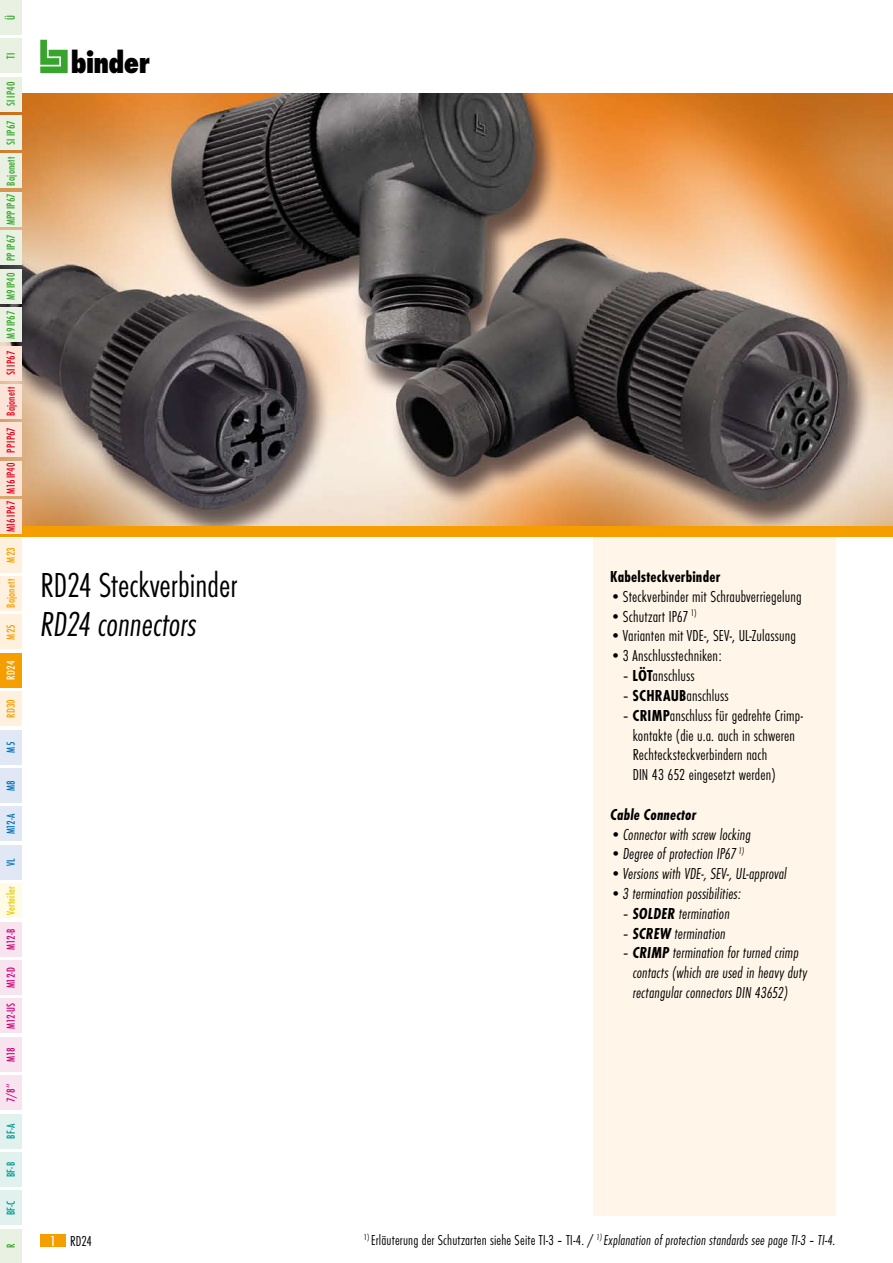
<style>
.page{position:relative;width:893px;height:1263px;background:#fff}
.page>*{position:absolute;margin:0;border:0;box-sizing:border-box;transform-origin:0 0}
.t1{font:300 condensed 36px "Futura T";color:#000}
.t2{font:italic 300 condensed 36px "Futura T";color:#000}
.t3{font:800 condensed 32.1px "Futura T";letter-spacing:-.02em;color:#000}
.t4{font:300 condensed 16.5px/19.8px "Futura T";letter-spacing:.005em;color:#000}
.t5{font:italic 300 condensed 16.5px/19.8px "Futura T";letter-spacing:.005em;color:#000;text-align:center}
.t6{font:700 condensed 16.5px "Futura T";letter-spacing:.01em;color:#000}
.t7{font:italic 700 condensed 16.5px "Futura T";letter-spacing:.01em;color:#000}
.t8{font:italic 300 condensed 15px "Futura T";letter-spacing:.01em;color:#000}
.t9{font:300 condensed 15px "Futura T";color:#000}
.t10{font:500 condensed 12px "Futura T";letter-spacing:.015em;color:#37a42c}
.t11{font:500 condensed 12px "Futura T";letter-spacing:.01em;color:#e2001a}
.t12{font:500 condensed 12px "Futura T";letter-spacing:-.025em;color:#cd007b}
.t13{font:500 condensed 12px "Futura T";letter-spacing:.01em;color:#f49e00}
.t14{font:500 condensed 12px "Futura T";letter-spacing:.015em;color:#e6cb00}
.t15{font:500 condensed 12px "Futura T";color:#00978f}
.t16{font:500 condensed 12px "Futura T";letter-spacing:.015em;color:#0070b8}
.t17{font:500 condensed 12px "Futura T";color:#fff}
.s1{color:#f49e00}
.s2{color:#cd007b}
.s3{font-weight:500;color:#fff}
.s4{font-weight:700}
.s5{font-style:normal}
</style>
<div class="page">
<svg style="left:40px;top:40px;width:28px;height:33px"></svg>
<div style="left:40px;top:1234px;width:26px;height:13px;background:#f49e00"></div>
<div style="left:593px;top:527px;width:243px;height:689px;background:#fff6e9"></div>
<img style="left:0;top:94px;width:893px;height:433px">
<div style="left:0;top:527px;width:893px;height:10px;background:#f49e00"></div>
<div style="left:0;top:39px;width:21px;height:34px;background:#e9f2e2"></div>
<div style="left:0;top:0;width:21px;height:34px;background:#e9f2e2"></div>
<div style="left:0;top:77px;width:21px;height:34px;background:#e9f2e2"></div>
<div style="left:0;top:116px;width:21px;height:34px;background:#e9f2e2"></div>
<div style="left:0;top:154px;width:21px;height:34px;background:#e9f2e2"></div>
<div style="left:0;top:192px;width:21px;height:34px;background:#e9f2e2"></div>
<div style="left:0;top:231px;width:21px;height:34px;background:#e9f2e2"></div>
<div style="left:0;top:269px;width:21px;height:34px;background:#e9f2e2"></div>
<div style="left:0;top:308px;width:21px;height:34px;background:#e9f2e2"></div>
<div style="left:0;top:346px;width:21px;height:34px;background:#fce3d7"></div>
<div style="left:0;top:384px;width:21px;height:34px;background:#fce3d7"></div>
<div style="left:0;top:423px;width:21px;height:34px;background:#fce3d7"></div>
<div style="left:0;top:461px;width:21px;height:34px;background:#fce3d7"></div>
<div style="left:0;top:500px;width:21px;height:34px;background:#fce3d7"></div>
<div style="left:0;top:538px;width:21px;height:34px;background:#fff1de"></div>
<div style="left:0;top:576px;width:21px;height:34px;background:#fff1de"></div>
<div style="left:0;top:615px;width:21px;height:34px;background:#fff1de"></div>
<div style="left:0;top:653px;width:21px;height:34px;background:#f49e00"></div>
<div style="left:0;top:692px;width:21px;height:34px;background:#fff1de"></div>
<div style="left:0;top:730px;width:21px;height:34px;background:#dfe8f4"></div>
<div style="left:0;top:768px;width:21px;height:34px;background:#dfe8f4"></div>
<div style="left:0;top:807px;width:21px;height:34px;background:#dfe8f4"></div>
<div style="left:0;top:845px;width:21px;height:34px;background:#dfe8f4"></div>
<div style="left:0;top:884px;width:21px;height:34px;background:#fffbe4"></div>
<div style="left:0;top:922px;width:21px;height:34px;background:#f7e4ee"></div>
<div style="left:0;top:960px;width:21px;height:34px;background:#f7e4ee"></div>
<div style="left:0;top:999px;width:21px;height:34px;background:#f7e4ee"></div>
<div style="left:0;top:1037px;width:21px;height:34px;background:#f7e4ee"></div>
<div style="left:0;top:1076px;width:21px;height:34px;background:#f7e4ee"></div>
<div style="left:0;top:1114px;width:21px;height:34px;background:#e1f1ee"></div>
<div style="left:0;top:1152px;width:21px;height:34px;background:#e1f1ee"></div>
<div style="left:0;top:1191px;width:21px;height:34px;background:#e1f1ee"></div>
<div style="left:0;top:1229px;width:21px;height:34px;background:#e9f2e2"></div>
<p class="t10" style="left:4px;top:20px;width:6px;rotate:-90deg">Ü</p>
<p class="t10" style="left:4px;top:59px;width:8px;rotate:-90deg">TI</p>
<p class="t10" style="left:4px;top:106px;width:26px;rotate:-90deg">SI IP40</p>
<p class="t10" style="left:4px;top:225px;width:107px;rotate:-90deg">MPPIP67 Bajonett SI IP67</p>
<p class="t10" style="left:4px;top:261px;width:28px;rotate:-90deg">PP IP67</p>
<p class="t10" style="left:4px;top:300px;width:29px;rotate:-90deg">M9IP40</p>
<p class="t10" style="left:4px;top:338px;width:29px;rotate:-90deg">M9IP67</p>
<p class="t11" style="left:4px;top:375px;width:26px;rotate:-90deg">SI IP67</p>
<p class="t11" style="left:4px;top:416px;width:30px;rotate:-90deg">Bajonett</p>
<p class="t11" style="left:4px;top:453px;width:27px;rotate:-90deg">PPIP67</p>
<p class="t11" style="left:4px;top:494px;width:33px;rotate:-90deg">M16IP40</p>
<p class="t11" style="left:4px;top:563px;width:63px;rotate:-90deg"><span class="s1">M23</span> M16IP67</p>
<p class="t13" style="left:4px;top:608px;width:30px;rotate:-90deg">Bajonett</p>
<p class="t13" style="left:4px;top:640px;width:17px;rotate:-90deg">M25</p>
<p class="t17" style="left:4px;top:680px;width:20px;rotate:-90deg">RD24</p>
<p class="t13" style="left:4px;top:718px;width:20px;rotate:-90deg">RD30</p>
<p class="t16" style="left:4px;top:752px;width:12px;rotate:-90deg">M5</p>
<p class="t16" style="left:4px;top:791px;width:12px;rotate:-90deg">M8</p>
<p class="t16" style="left:4px;top:834px;width:23px;rotate:-90deg">M12-A</p>
<p class="t16" style="left:4px;top:866px;width:9px;rotate:-90deg">VL</p>
<p class="t14" style="left:4px;top:950px;width:65px;rotate:-90deg"><span class="s2">M12-B</span> Verteiler</p>
<p class="t12" style="left:4px;top:988px;width:23px;rotate:-90deg">M12-D</p>
<p class="t12" style="left:4px;top:1029px;width:27px;rotate:-90deg">M12-US</p>
<p class="t12" style="left:4px;top:1061px;width:16px;rotate:-90deg">M18</p>
<p class="t12" style="left:4px;top:1102px;width:20px;rotate:-90deg">7/8‘‘</p>
<p class="t15" style="left:4px;top:1139px;width:17px;rotate:-90deg">BF-A</p>
<p class="t15" style="left:4px;top:1177px;width:17px;rotate:-90deg">BF-B</p>
<p class="t15" style="left:4px;top:1215px;width:16px;rotate:-90deg">BF-C</p>
<p class="t10" style="left:4px;top:1248px;width:6px;rotate:-90deg">R</p>
<h2 class="t3" style="left:71px;top:44px;width:80px">binder</h2>
<h1 class="t1" style="left:40px;top:563px;width:199px">RD24 Steckverbinder</h1>
<h1 class="t2" style="left:40px;top:602px;width:157px">RD24 connectors</h1>
<p class="t9" style="left:50px;top:1232px;width:43px"><span class="s3">1</span> RD24</p>
<p class="t6" style="left:610px;top:567px;width:112px">Kabelsteckverbinder</p>
<p class="t4" style="left:610px;top:586px;width:193px">• Steckverbinder mit Schraubverriegelung</p>
<p class="t4" style="left:610px;top:606px;width:88px">• Schutzart IP67 <sup>1)</sup></p>
<p class="t4" style="left:610px;top:626px;width:187px">• Varianten mit VDE-, SEV-, UL-Zulassung</p>
<p class="t4" style="left:610px;top:646px;width:113px">• 3 Anschlusstechniken:</p>
<p class="t4" style="left:623px;top:665px;width:73px">– <span class="s4">LÖT</span>anschluss</p>
<p class="t4" style="left:623px;top:685px;width:107px">– <span class="s4">SCHRAUB</span>anschluss</p>
<p class="t4" style="left:633px;top:705px;width:172px;text-indent:-10px">– <span class="s4">CRIMP</span>anschluss für gedrehte Crimp&shy;kontakte (die u.a. auch in schweren Rechtecksteckverbindern nach<br>DIN 43 652 eingesetzt werden)</p>
<p class="t7" style="left:610px;top:804px;width:87px">Cable Connector</p>
<p class="t5" style="left:610px;top:824px;width:142px">• Connector with screw locking</p>
<p class="t5" style="left:610px;top:844px;width:136px">• Degree of protection IP67 <sup>1)</sup></p>
<p class="t5" style="left:610px;top:863px;width:178px">• Versions with VDE-, SEV-, UL-approval</p>
<p class="t5" style="left:610px;top:883px;width:132px">• 3 termination possibilities:</p>
<p class="t5" style="left:623px;top:903px;width:108px">– <span class="s4">SOLDER</span> termination</p>
<p class="t5" style="left:623px;top:923px;width:104px">– <span class="s4">SCREW</span> termination</p>
<p class="t5" style="left:623px;top:943px;width:186px">– <span class="s4">CRIMP</span> termination for turned crimp contacts (which are used in heavy duty rectangular connectors DIN 43652)</p>
<p class="t8" style="left:364px;top:1231px;width:473px"><sup>1)</sup> <span class="s5">Erläuterung der Schutzarten siehe Seite TI-3 – TI-4. /</span> <sup>1)</sup> Explanation of protection standards see page TI-3 – TI-4.</p>
</div>
